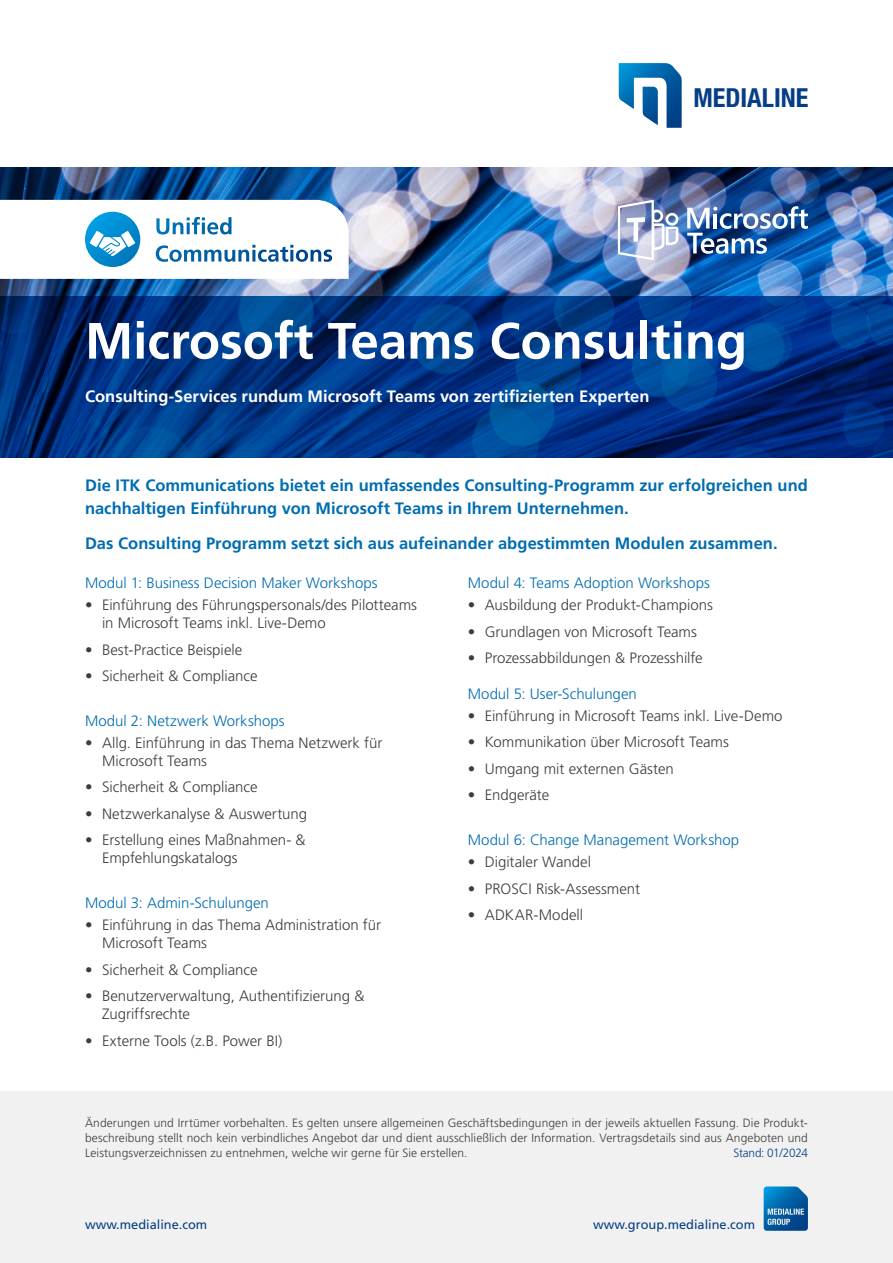
<style>
.page{position:relative;width:893px;height:1263px;background:#fff}
.page>*{position:absolute;margin:0;border:0;box-sizing:border-box;transform-origin:0 0}
.t1{font:700 51px "Frutiger LT Pro";color:#fff}
.t2{font:700 condensed 26.25px "Helvetica Neue";color:#053e86}
.t3{font:700 16.5px/22.5px "Frutiger LT Pro";color:#006db1}
.t4{font:700 16.5px "Frutiger LT Pro";color:#fff}
.t5{font:300 15px/18px "Frutiger LT Pro";color:#3d3d3c}
.t6{font:300 15px "Frutiger LT Pro";color:#006db1}
.t7{font:12.75px "Frutiger LT Pro";color:#053e86}
.t8{font:300 12px/15px "Frutiger LT Pro";letter-spacing:.005em;color:#3d3d3c;text-align:justify}
.t9{font:300 12px "Frutiger LT Pro";letter-spacing:-.025em;color:#053e86}
</style>
<div class="page">
<img style="left:0;top:168px;width:893px;height:128px">
<svg style="left:0;top:200px;width:349px;height:79px"></svg>
<svg style="left:0;top:296px;width:893px;height:161px;background:#003482"></svg>
<div style="left:0;top:1091px;width:893px;height:172px;background:#f1f1f1"></div>
<svg style="left:618px;top:200px;width:60px;height:60px"></svg>
<img style="left:687px;top:206px;width:121px;height:48px">
<svg style="left:618px;top:63px;width:64px;height:65px"></svg>
<svg style="left:764px;top:1186px;width:44px;height:45px;background:#2475b0"></svg>
<h2 class="t2" style="left:693px;top:82px;width:117px">MEDIALINE</h2>
<h1 class="t1" style="left:85px;top:310px;width:664px">Microsoft Teams Consulting</h1>
<p class="t4" style="left:85px;top:387px;width:566px">Consulting-Services rundum Microsoft Teams von zertifizierten Experten</p>
<p class="t3" style="left:85px;top:474px;width:724px">Die ITK Communications bietet ein umfassendes Consulting-Programm zur erfolgreichen und nachhaltigen Einführung von Microsoft Teams in Ihrem Unternehmen.</p>
<p class="t3" style="left:85px;top:532px;width:694px">Das Consulting Programm setzt sich aus aufeinander abgestimmten Modulen zusammen.</p>
<p class="t6" style="left:85px;top:574px;width:294px">Modul 1: Business Decision Maker Workshops</p>
<p class="t5" style="left:102px;top:596px;width:316px;text-indent:-17px">• Einführung des Führungspersonals/des Pilotteams in Microsoft Teams inkl. Live-Demo</p>
<p class="t5" style="left:85px;top:640px;width:159px">• Best-Practice Beispiele</p>
<p class="t5" style="left:85px;top:667px;width:174px">• Sicherheit &amp; Compliance</p>
<p class="t6" style="left:85px;top:712px;width:201px">Modul 2: Netzwerk Workshops</p>
<p class="t5" style="left:102px;top:734px;width:282px;text-indent:-17px">• Allg. Einführung in das Thema Netzwerk für<br>Microsoft Teams</p>
<p class="t5" style="left:85px;top:778px;width:174px">• Sicherheit &amp; Compliance</p>
<p class="t5" style="left:85px;top:805px;width:224px">• Netzwerkanalyse &amp; Auswertung</p>
<p class="t5" style="left:102px;top:831px;width:205px;text-indent:-17px">• Erstellung eines Maßnahmen- &amp;<br>Empfehlungskatalogs</p>
<p class="t6" style="left:85px;top:894px;width:185px">Modul 3: Admin-Schulungen</p>
<p class="t5" style="left:102px;top:916px;width:281px;text-indent:-17px">• Einführung in das Thema Administration für<br>Microsoft Teams</p>
<p class="t5" style="left:85px;top:960px;width:174px">• Sicherheit &amp; Compliance</p>
<p class="t5" style="left:102px;top:987px;width:264px;text-indent:-17px">• Benutzerverwaltung, Authentifizierung &amp;<br>Zugriffsrechte</p>
<p class="t5" style="left:85px;top:1031px;width:199px">• Externe Tools (z.B. Power BI)</p>
<p class="t6" style="left:468px;top:574px;width:244px">Modul 4: Teams Adoption Workshops</p>
<p class="t5" style="left:468px;top:596px;width:247px">• Ausbildung der Produkt-Champions</p>
<p class="t5" style="left:468px;top:622px;width:231px">• Grundlagen von Microsoft Teams</p>
<p class="t5" style="left:468px;top:649px;width:237px">• Prozessabbildungen &amp; Prozesshilfe</p>
<p class="t6" style="left:468px;top:685px;width:171px">Modul 5: User-Schulungen</p>
<p class="t5" style="left:468px;top:707px;width:316px">• Einführung in Microsoft Teams inkl. Live-Demo</p>
<p class="t5" style="left:468px;top:733px;width:263px">• Kommunikation über Microsoft Teams</p>
<p class="t5" style="left:468px;top:760px;width:208px">• Umgang mit externen Gästen</p>
<p class="t5" style="left:468px;top:786px;width:83px">• Endgeräte</p>
<p class="t6" style="left:468px;top:831px;width:273px">Modul 6: Change Management Workshop</p>
<p class="t5" style="left:468px;top:853px;width:125px">• Digitaler Wandel</p>
<p class="t5" style="left:468px;top:879px;width:174px">• PROSCI Risk-Assessment</p>
<p class="t5" style="left:468px;top:906px;width:117px">• ADKAR-Modell</p>
<p class="t8" style="left:85px;top:1115px;width:724px">Änderungen und Irrtümer vorbehalten. Es gelten unsere allgemeinen Geschäftsbedingungen in der jeweils aktuellen Fassung. Die Produkt&shy;beschreibung stellt noch kein verbindliches Angebot dar und dient ausschließlich der Information. Vertragsdetails sind aus Angeboten und Leistungsverzeichnissen zu entnehmen, welche wir gerne für Sie erstellen.</p>
<p class="t9" style="left:734px;top:1145px;width:76px">Stand: 01/2024</p>
<p class="t7" style="left:85px;top:1216px;width:124px">www.medialine.com</p>
<p class="t7" style="left:593px;top:1216px;width:164px">www.group.medialine.com</p>
</div>
